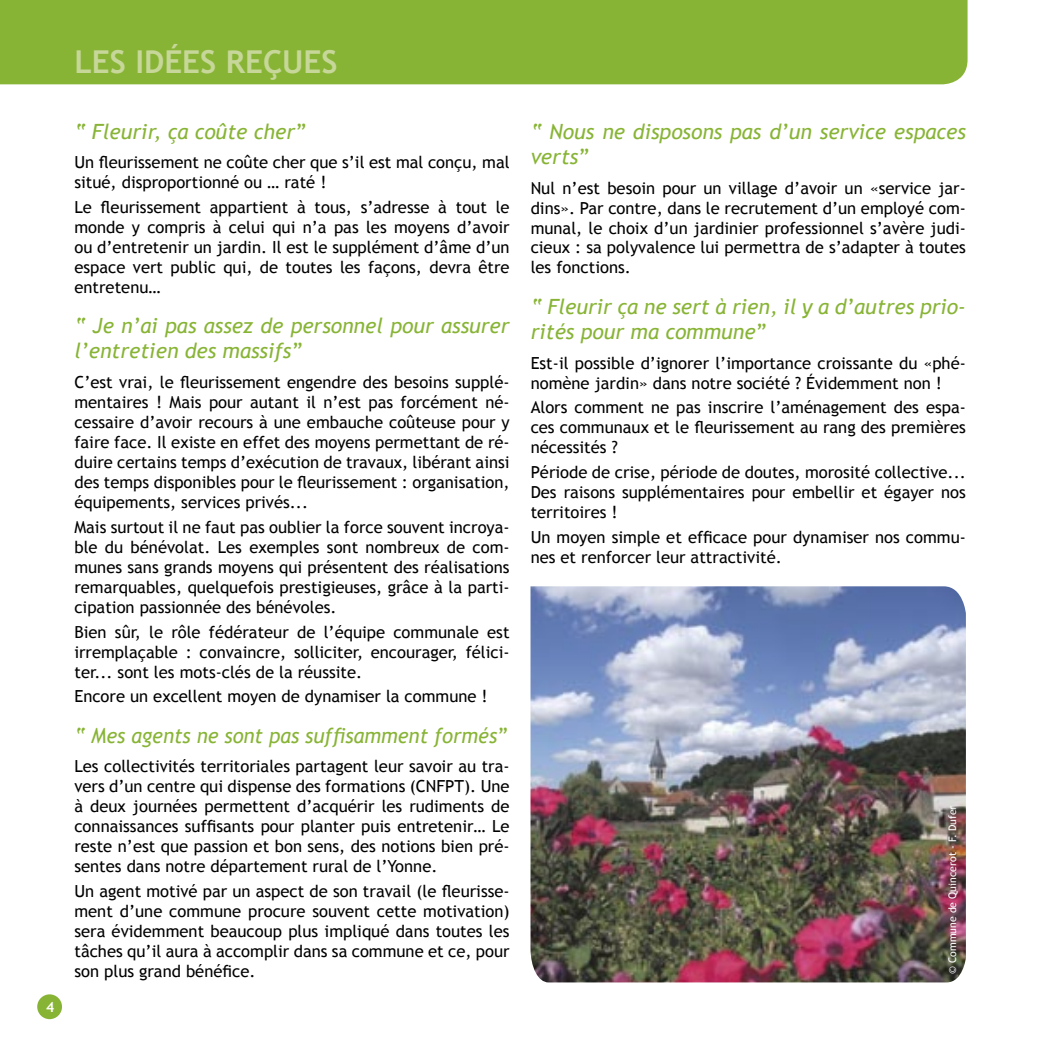
<style>
.page{position:relative;width:1042px;height:1042px;background:#fff}
.page>*{position:absolute;margin:0;border:0;box-sizing:border-box;transform-origin:0 0}
.t1{font:700 31.5px "Trebuchet MS";color:#c6d799}
.t2{font:italic 21px/25.2px "Trebuchet MS";color:#88b436}
.t3{font:italic 21px "Trebuchet MS";color:#88b436;scale:.96 1}
.t4{font:16.62px/19.9px "Trebuchet MS";color:#000;text-align:justify}
.t5{font:700 14px "Trebuchet MS";color:#fff}
.t6{font:10.5px "Trebuchet MS";color:#fff}
</style>
<div class="page">
<div style="left:37px;top:994px;width:25px;height:25px;background:#88b436;border-radius:50%"></div>
<div style="left:0;top:0;width:967px;height:84px;background:#88b436"></div>
<img style="left:530px;top:586px;width:436px;height:396px">
<p class="t5" style="left:46px;top:998px;width:10px">4</p>
<h1 class="t1" style="left:74px;top:42px;width:265px">LES IDÉES REÇUES</h1>
<p class="t2" style="left:74px;top:119px;width:233px">“ Fleurir, ça coûte cher”</p>
<p class="t4" style="left:74px;top:153px;width:437px">Un fleurissement ne coûte cher que s’il est mal conçu, mal situé, disproportionné ou … raté !</p>
<p class="t4" style="left:74px;top:198px;width:437px">Le fleurissement appartient à tous, s’adresse à tout le monde y compris à celui qui n’a pas les moyens d’avoir ou d’entretenir un jardin. Il est le supplément d’âme d’un espace vert public qui, de toutes les façons, devra être entretenu…</p>
<p class="t2" style="left:74px;top:313px;width:437px">“ Je n’ai pas assez de personnel pour assurer l’entretien des massifs”</p>
<p class="t4" style="left:74px;top:373px;width:437px">C’est vrai, le fleurissement engendre des besoins supplé&shy;mentaires ! Mais pour autant il n’est pas forcément né&shy;cessaire d’avoir recours à une embauche coûteuse pour y faire face. Il existe en effet des moyens permettant de ré&shy;duire certains temps d’exécution de travaux, libérant ainsi des temps disponibles pour le fleurissement : organisation, équipements, services privés...</p>
<p class="t4" style="left:74px;top:517px;width:437px">Mais surtout il ne faut pas oublier la force souvent incroya&shy;ble du bénévolat. Les exemples sont nombreux de com&shy;munes sans grands moyens qui présentent des réalisations remarquables, quelquefois prestigieuses, grâce à la parti&shy;cipation passionnée des bénévoles.</p>
<p class="t4" style="left:74px;top:622px;width:437px">Bien sûr, le rôle fédérateur de l’équipe communale est irremplaçable : convaincre, solliciter, encourager, félici&shy;ter... sont les mots-clés de la réussite.</p>
<p class="t4" style="left:74px;top:687px;width:415px">Encore un excellent moyen de dynamiser la commune !</p>
<p class="t3" style="left:74px;top:723px;width:453px">“ Mes agents ne sont pas suffisamment formés”</p>
<p class="t4" style="left:74px;top:757px;width:437px">Les collectivités territoriales partagent leur savoir au tra&shy;vers d’un centre qui dispense des formations (CNFPT). Une à deux journées permettent d’acquérir les rudiments de connaissances suffisants pour planter puis entretenir… Le reste n’est que passion et bon sens, des notions bien pré&shy;sentes dans notre département rural de l’Yonne.</p>
<p class="t4" style="left:74px;top:881px;width:437px">Un agent motivé par un aspect de son travail (le fleurisse&shy;ment d’une commune procure souvent cette motivation) sera évidemment beaucoup plus impliqué dans toutes les tâches qu’il aura à accomplir dans sa commune et ce, pour son plus grand bénéfice.</p>
<p class="t2" style="left:531px;top:119px;width:437px">“ Nous ne disposons pas d’un service espaces verts”</p>
<p class="t4" style="left:531px;top:178px;width:437px">Nul n’est besoin pour un village d’avoir un «service jar&shy;dins». Par contre, dans le recrutement d’un employé com&shy;munal, le choix d’un jardinier professionnel s’avère judi&shy;cieux : sa polyvalence lui permettra de s’adapter à toutes les fonctions.</p>
<p class="t2" style="left:531px;top:294px;width:437px">“ Fleurir ça ne sert à rien, il y a d’autres prio&shy;rités pour ma commune”</p>
<p class="t4" style="left:531px;top:353px;width:437px">Est-il possible d’ignorer l’importance croissante du «phé&shy;nomène jardin» dans notre société ? Évidemment non !</p>
<p class="t4" style="left:531px;top:398px;width:437px">Alors comment ne pas inscrire l’aménagement des espa&shy;ces communaux et le fleurissement au rang des premières nécessités ?</p>
<p class="t4" style="left:531px;top:463px;width:437px">Période de crise, période de doutes, morosité collective...<br>Des raisons supplémentaires pour embellir et égayer nos territoires !</p>
<p class="t4" style="left:531px;top:527px;width:437px">Un moyen simple et efficace pour dynamiser nos commu&shy;nes et renforcer leur attractivité.</p>
<p class="t6" style="left:946px;top:974px;width:170px;rotate:-90deg">© Commune de Quincerot - F. Dufer</p>
</div>
